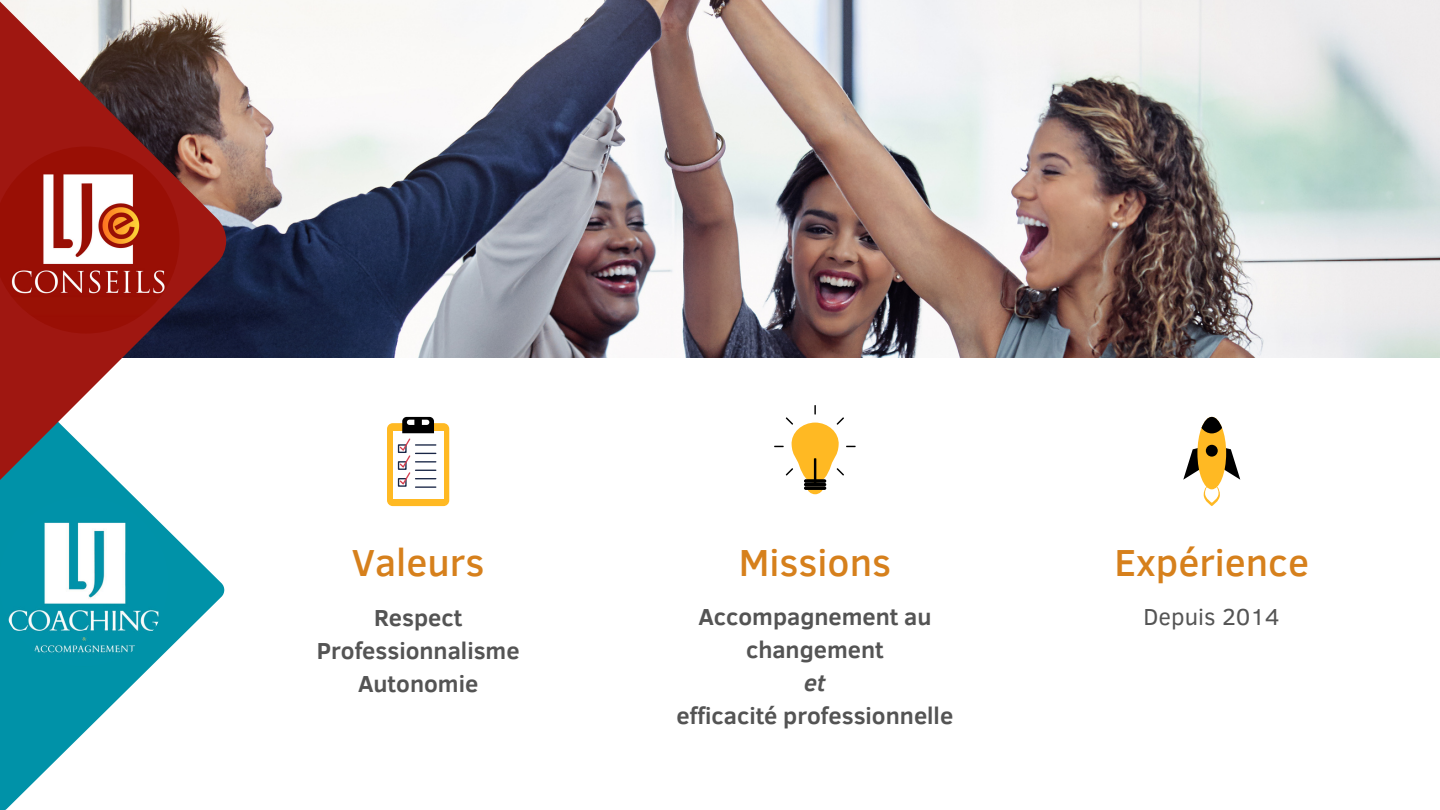
<style>
.page{position:relative;width:1440px;height:810px;background:#fff}
.page>*{position:absolute;margin:0;border:0;box-sizing:border-box;transform-origin:0 0}
.t1{font:500 38.6px "Clear Sans";color:#d6801c}
.t2{font:700 23.8px/33px "Clear Sans";color:#545454;text-align:center}
.t3{font:23.8px "Clear Sans";color:#545454}
.t4{font:italic 700 23.8px "Clear Sans";color:#545454}
</style>
<div class="page">
<img style="left:226px;top:0;width:1214px;height:358px">
<svg style="left:774px;top:405px;width:82px;height:89px"></svg>
<svg style="left:804px;top:479px;width:22px;height:4px"></svg>
<hr style="left:804px;top:483px;width:22px;height:3px;background:#000;border-radius:2px">
<svg style="left:804px;top:486px;width:22px;height:4px"></svg>
<svg style="left:1204px;top:484px;width:16px;height:22px"></svg>
<svg style="left:1205px;top:484px;width:14px;height:19px"></svg>
<svg style="left:1183px;top:417px;width:57px;height:72px"></svg>
<div style="left:1206px;top:445px;width:12px;height:12px;background:#000;border-radius:50%"></div>
<div style="left:387px;top:423px;width:62px;height:83px;background:#ffb923;border-radius:6px"></div>
<div style="left:393px;top:431px;width:50px;height:67px;background:#fff"></div>
<hr style="left:416px;top:486px;width:20px;height:2px;background:#192646">
<div style="left:398px;top:478px;width:9px;height:9px;border:1px solid #192646"></div>
<svg style="left:398px;top:417px;width:38px;height:69px"></svg>
<svg style="left:0;top:531px;width:224px;height:279px"></svg>
<img style="left:0;top:508px;width:169px;height:159px">
<svg style="left:0;top:0;width:226px;height:508px"></svg>
<img style="left:0;top:147px;width:179px;height:187px">
<h1 class="t1" style="left:352px;top:536px;width:134px">Valeurs</h1>
<p class="t2" style="left:317px;top:600px;width:204px">Respect<br>Professionnalisme<br>Autonomie</p>
<h1 class="t1" style="left:739px;top:536px;width:154px">Missions</h1>
<p class="t2" style="left:698px;top:600px;width:235px">Accompagnement au changement</p>
<p class="t4" style="left:804px;top:666px;width:23px">et</p>
<p class="t2" style="left:677px;top:699px;width:278px">efficacité professionnelle</p>
<h1 class="t1" style="left:1114px;top:536px;width:196px">Expérience</h1>
<p class="t3" style="left:1144px;top:601px;width:138px">Depuis 2014</p>
</div>
